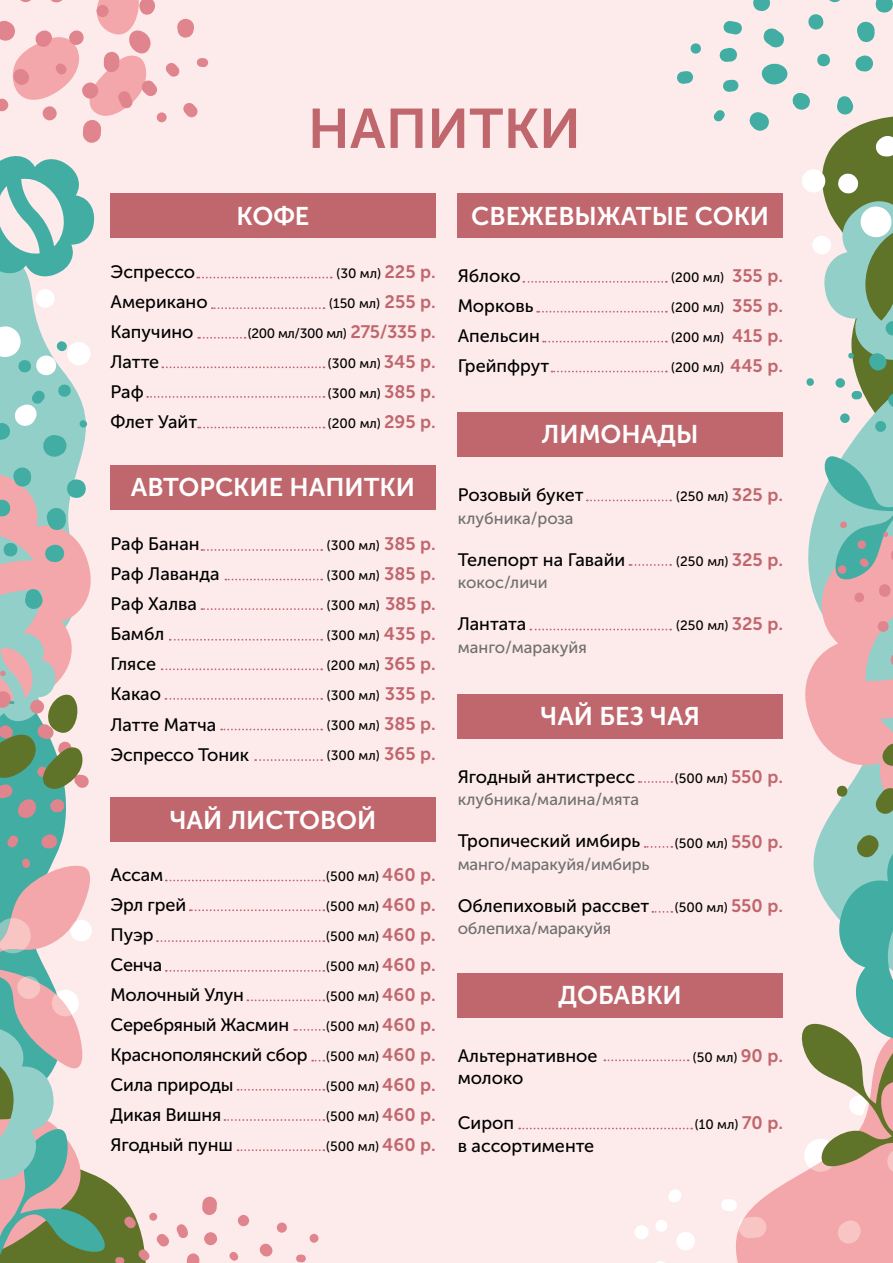
<style>
.page{position:relative;width:893px;height:1263px;background:#fdebeb}
.page>*{position:absolute;margin:0;border:0;box-sizing:border-box;transform-origin:0 0}
.t1{font:55.5px "Museo Sans Cyrl 700";color:#c0676e}
.t2{font:25.5px "Museo Sans Cyrl 700";color:#fff}
.t3{font:18px/30px "Museo Sans Cyrl 500";letter-spacing:-.005em;color:#000}
.t4{font:18px/30px "Museo Sans Cyrl 700";color:#c0676e;text-align:justify}
.t5{font:16.5px "Museo Sans Cyrl 500";letter-spacing:-.005em;color:#706f6f}
.t6{font:13.5px "Museo Sans Cyrl 500";color:#000}
.t7{font:13.5px "Museo Sans Cyrl 500";letter-spacing:-.025em;color:#000}
.s1{font-family:"Museo Sans Cyrl 700";font-size:18px;color:#c0676e}
</style>
<div class="page">
<div style="left:110px;top:193px;width:326px;height:45px;background:#c0676e"></div>
<div style="left:110px;top:465px;width:326px;height:45px;background:#c0676e"></div>
<div style="left:110px;top:797px;width:326px;height:45px;background:#c0676e"></div>
<div style="left:457px;top:193px;width:326px;height:45px;background:#c0676e"></div>
<div style="left:457px;top:412px;width:326px;height:45px;background:#c0676e"></div>
<div style="left:457px;top:694px;width:326px;height:45px;background:#c0676e"></div>
<div style="left:457px;top:973px;width:326px;height:44px;background:#c0676e"></div>
<svg style="left:198px;top:427px;width:126px;height:1px"></svg>
<svg style="left:166px;top:970px;width:158px;height:2px"></svg>
<svg style="left:247px;top:999px;width:77px;height:2px"></svg>
<svg style="left:294px;top:1029px;width:30px;height:2px"></svg>
<svg style="left:238px;top:1089px;width:86px;height:2px"></svg>
<svg style="left:224px;top:1119px;width:100px;height:2px"></svg>
<svg style="left:238px;top:1149px;width:86px;height:2px"></svg>
<svg style="left:162px;top:366px;width:162px;height:2px"></svg>
<svg style="left:147px;top:396px;width:177px;height:2px"></svg>
<svg style="left:629px;top:564px;width:42px;height:2px"></svg>
<svg style="left:645px;top:846px;width:27px;height:2px"></svg>
<svg style="left:639px;top:781px;width:33px;height:2px"></svg>
<svg style="left:652px;top:911px;width:20px;height:2px"></svg>
<svg style="left:519px;top:1127px;width:173px;height:2px"></svg>
<svg style="left:530px;top:629px;width:141px;height:1px"></svg>
<svg style="left:157px;top:940px;width:167px;height:2px"></svg>
<svg style="left:212px;top:307px;width:112px;height:2px"></svg>
<svg style="left:587px;top:499px;width:84px;height:2px"></svg>
<svg style="left:604px;top:1059px;width:85px;height:2px"></svg>
<svg style="left:166px;top:880px;width:158px;height:1px"></svg>
<svg style="left:197px;top:277px;width:135px;height:1px"></svg>
<svg style="left:523px;top:281px;width:144px;height:2px"></svg>
<svg style="left:537px;top:311px;width:130px;height:2px"></svg>
<svg style="left:543px;top:341px;width:124px;height:1px"></svg>
<svg style="left:552px;top:371px;width:115px;height:1px"></svg>
<svg style="left:201px;top:549px;width:121px;height:2px"></svg>
<svg style="left:225px;top:579px;width:97px;height:1px"></svg>
<svg style="left:201px;top:608px;width:121px;height:2px"></svg>
<svg style="left:170px;top:639px;width:152px;height:2px"></svg>
<svg style="left:162px;top:668px;width:160px;height:2px"></svg>
<svg style="left:165px;top:698px;width:157px;height:2px"></svg>
<svg style="left:221px;top:729px;width:101px;height:1px"></svg>
<svg style="left:255px;top:759px;width:67px;height:2px"></svg>
<svg style="left:198px;top:337px;width:48px;height:2px"></svg>
<svg style="left:190px;top:909px;width:134px;height:2px"></svg>
<svg style="left:677px;top:71px;width:16px;height:13px"></svg>
<svg style="left:690px;top:43px;width:11px;height:11px"></svg>
<svg style="left:676px;top:1232px;width:19px;height:18px"></svg>
<svg style="left:655px;top:1220px;width:12px;height:12px"></svg>
<svg style="left:657px;top:1261px;width:7px;height:2px"></svg>
<svg style="left:668px;top:1189px;width:13px;height:13px"></svg>
<svg style="left:635px;top:1225px;width:14px;height:14px"></svg>
<svg style="left:0;top:277px;width:86px;height:190px;fill:#92cfc9"></svg>
<svg style="left:0;top:156px;width:94px;height:121px"></svg>
<svg style="left:78px;top:418px;width:9px;height:12px"></svg>
<svg style="left:197px;top:58px;width:11px;height:9px"></svg>
<svg style="left:183px;top:103px;width:15px;height:14px"></svg>
<svg style="left:166px;top:63px;width:13px;height:14px"></svg>
<div style="left:157px;top:112px;width:10px;height:10px;background:#e0858d;border-radius:50%"></div>
<svg style="left:177px;top:19px;width:17px;height:19px"></svg>
<svg style="left:0;top:0;width:157px;height:143px"></svg>
<svg style="left:0;top:467px;width:149px;height:796px"></svg>
<svg style="left:157px;top:1234px;width:12px;height:12px"></svg>
<div style="left:149px;top:1213px;width:8px;height:8px;background:#e0858d;border-radius:50%"></div>
<svg style="left:187px;top:1253px;width:12px;height:10px"></svg>
<svg style="left:176px;top:1224px;width:12px;height:14px"></svg>
<svg style="left:229px;top:1252px;width:9px;height:9px"></svg>
<div style="left:238px;top:1215px;width:11px;height:11px;background:#e0858d;border-radius:50%"></div>
<svg style="left:260px;top:1244px;width:12px;height:12px"></svg>
<svg style="left:296px;top:1254px;width:10px;height:8px"></svg>
<svg style="left:202px;top:1196px;width:15px;height:19px"></svg>
<div style="left:204px;top:1232px;width:13px;height:13px;background:#e0858d;border-radius:50%"></div>
<div style="left:277px;top:1222px;width:10px;height:11px;background:#e0858d;border-radius:50%"></div>
<div style="left:309px;top:1234px;width:10px;height:9px;background:#e0858d;border-radius:50%"></div>
<svg style="left:36px;top:289px;width:19px;height:19px"></svg>
<svg style="left:0;top:384px;width:72px;height:73px;background:#8dcdc7"></svg>
<svg style="left:0;top:326px;width:90px;height:49px"></svg>
<svg style="left:714px;top:0;width:179px;height:1263px"></svg>
<h1 class="t1" style="left:308px;top:98px;width:274px">НАПИТКИ</h1>
<h2 class="t2" style="left:237px;top:202px;width:74px">КОФЕ</h2>
<h2 class="t2" style="left:471px;top:202px;width:299px">СВЕЖЕВЫЖАТЫЕ СОКИ</h2>
<p class="t6" style="left:337px;top:266px;width:101px">(30 мл) <span class="s1">225 р.</span></p>
<p class="t6" style="left:329px;top:296px;width:108px">(150 мл) <span class="s1">255 р.</span></p>
<p class="t7" style="left:248px;top:326px;width:189px">(200 мл/300 мл) <span class="s1">275/335 р.</span></p>
<p class="t4" style="left:384px;top:347px;width:53px">345 р.<br>385 р.<br>295 р.</p>
<p class="t3" style="left:111px;top:257px;width:99px">Эспрессо<br>Американо<br>Капучино<br>Латте<br>Раф<br>Флет Уайт</p>
<p class="t3" style="left:458px;top:261px;width:93px">Яблоко<br>Морковь<br>Апельсин<br>Грейпфрут</p>
<p class="t4" style="left:730px;top:261px;width:54px">355 р.<br>355 р.<br>415 р.<br>445 р.</p>
<p class="t6" style="left:671px;top:270px;width:54px">(200 мл)</p>
<p class="t6" style="left:671px;top:300px;width:54px">(200 мл)</p>
<p class="t6" style="left:671px;top:330px;width:54px">(200 мл)</p>
<p class="t6" style="left:671px;top:360px;width:54px">(200 мл)</p>
<p class="t6" style="left:328px;top:356px;width:54px">(300 мл)</p>
<p class="t6" style="left:328px;top:386px;width:54px">(300 мл)</p>
<p class="t6" style="left:328px;top:416px;width:54px">(200 мл)</p>
<h2 class="t2" style="left:542px;top:420px;width:158px">ЛИМОНАДЫ</h2>
<h2 class="t2" style="left:131px;top:473px;width:286px">АВТОРСКИЕ НАПИТКИ</h2>
<p class="t3" style="left:111px;top:529px;width:140px">Раф Банан<br>Раф Лаванда<br>Раф Халва<br>Бамбл<br>Глясе<br>Какао<br>Латте Матча<br>Эспрессо Тоник</p>
<p class="t4" style="left:384px;top:529px;width:53px">385 р.<br>385 р.<br>385 р.<br>435 р.<br>365 р.<br>335 р.<br>385 р.<br>365 р.</p>
<p class="t6" style="left:327px;top:538px;width:54px">(300 мл)</p>
<p class="t6" style="left:327px;top:568px;width:54px">(300 мл)</p>
<p class="t6" style="left:327px;top:598px;width:54px">(300 мл)</p>
<p class="t6" style="left:327px;top:628px;width:54px">(300 мл)</p>
<p class="t6" style="left:327px;top:658px;width:54px">(200 мл)</p>
<p class="t6" style="left:327px;top:688px;width:54px">(300 мл)</p>
<p class="t6" style="left:327px;top:718px;width:54px">(300 мл)</p>
<p class="t6" style="left:327px;top:748px;width:54px">(300 мл)</p>
<h2 class="t2" style="left:170px;top:806px;width:208px">ЧАЙ ЛИСТОВОЙ</h2>
<p class="t3" style="left:111px;top:859px;width:199px">Ассам<br>Эрл грей<br>Пуэр<br>Сенча<br>Молочный Улун<br>Серебряный Жасмин<br>Краснополянский сбор<br>Сила природы<br>Дикая Вишня<br>Ягодный пунш</p>
<p class="t6" style="left:326px;top:869px;width:111px">(500 мл) <span class="s1">460 р.</span></p>
<p class="t6" style="left:326px;top:899px;width:111px">(500 мл) <span class="s1">460 р.</span></p>
<p class="t6" style="left:326px;top:929px;width:111px">(500 мл) <span class="s1">460 р.</span></p>
<p class="t6" style="left:326px;top:959px;width:111px">(500 мл) <span class="s1">460 р.</span></p>
<p class="t6" style="left:326px;top:989px;width:111px">(500 мл) <span class="s1">460 р.</span></p>
<p class="t6" style="left:326px;top:1019px;width:111px">(500 мл) <span class="s1">460 р.</span></p>
<p class="t6" style="left:326px;top:1049px;width:111px">(500 мл) <span class="s1">460 р.</span></p>
<p class="t6" style="left:326px;top:1079px;width:111px">(500 мл) <span class="s1">460 р.</span></p>
<p class="t6" style="left:326px;top:1109px;width:111px">(500 мл) <span class="s1">460 р.</span></p>
<p class="t6" style="left:326px;top:1139px;width:111px">(500 мл) <span class="s1">460 р.</span></p>
<p class="t3" style="left:458px;top:480px;width:127px">Розовый букет</p>
<p class="t5" style="left:458px;top:509px;width:117px">клубника/роза</p>
<p class="t3" style="left:458px;top:544px;width:169px">Телепорт на Гавайи</p>
<p class="t5" style="left:458px;top:573px;width:91px">кокос/личи</p>
<p class="t3" style="left:458px;top:609px;width:70px">Лантата</p>
<p class="t5" style="left:458px;top:638px;width:131px">манго/маракуйя</p>
<p class="t6" style="left:676px;top:489px;width:108px">(250 мл) <span class="s1">325 р.</span></p>
<p class="t6" style="left:676px;top:554px;width:108px">(250 мл) <span class="s1">325 р.</span></p>
<p class="t6" style="left:676px;top:618px;width:108px">(250 мл) <span class="s1">325 р.</span></p>
<h2 class="t2" style="left:541px;top:702px;width:161px">ЧАЙ БЕЗ ЧАЯ</h2>
<p class="t3" style="left:458px;top:762px;width:179px">Ягодный антистресс</p>
<p class="t5" style="left:458px;top:791px;width:183px">клубника/малина/мята</p>
<p class="t3" style="left:458px;top:826px;width:184px">Тропический имбирь</p>
<p class="t5" style="left:458px;top:855px;width:193px">манго/маракуйя/имбирь</p>
<p class="t3" style="left:458px;top:891px;width:193px">Облепиховый рассвет</p>
<p class="t5" style="left:458px;top:920px;width:155px">облепиха/маракуйя</p>
<p class="t6" style="left:675px;top:771px;width:110px">(500 мл) <span class="s1">550 р.</span></p>
<p class="t6" style="left:675px;top:836px;width:110px">(500 мл) <span class="s1">550 р.</span></p>
<p class="t6" style="left:675px;top:900px;width:110px">(500 мл) <span class="s1">550 р.</span></p>
<h2 class="t2" style="left:559px;top:981px;width:125px">ДОБАВКИ</h2>
<p class="t3" style="left:458px;top:1044px;width:141px;line-height:22.5px">Альтернативное молоко</p>
<p class="t3" style="left:458px;top:1112px;width:138px;line-height:22.5px">Сироп<br>в ассортименте</p>
<p class="t6" style="left:693px;top:1050px;width:92px">(50 мл) <span class="s1">90 р.</span></p>
<p class="t6" style="left:695px;top:1117px;width:90px">(10 мл) <span class="s1">70 р.</span></p>
</div>
